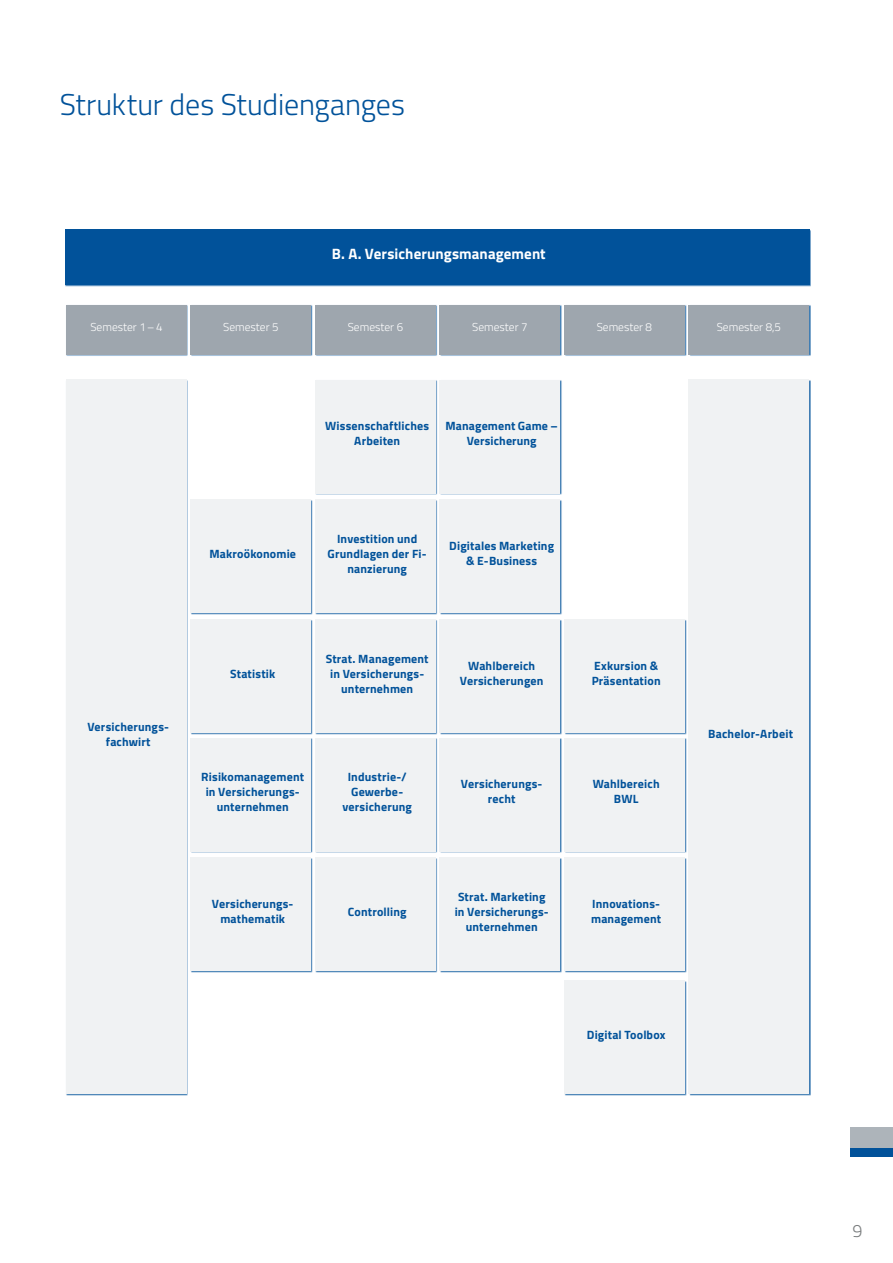
<style>
.page{position:relative;width:893px;height:1263px;background:#fff}
.page>*{position:absolute;margin:0;border:0;box-sizing:border-box;transform-origin:0 0}
.t1{font:300 30px "Titillium Web";letter-spacing:-.005em;color:#01529a}
.t2{font:300 18px "Titillium Web";color:#7b7e7f}
.t3{font:700 15px "Titillium Web";letter-spacing:.005em;color:#fff}
.t4{font:700 12px/15px "Titillium Web";letter-spacing:.015em;color:#01529a;text-align:center}
.t5{font:300 11.55px "Titillium Web";color:#fff}
</style>
<div class="page">
<div style="left:850px;top:1127px;width:43px;height:22px;background:#adb4ba"></div>
<div style="left:850px;top:1148px;width:43px;height:9px;background:#01529a"></div>
<div style="left:65px;top:230px;width:746px;height:865px;background:#01529a;opacity:.75"></div>
<div style="left:66px;top:380px;width:121px;height:714px;background:#f0f2f3"></div>
<div style="left:689px;top:380px;width:120px;height:714px;background:#f0f2f3"></div>
<div style="left:315px;top:380px;width:121px;height:113px;background:#f0f2f3"></div>
<div style="left:440px;top:380px;width:120px;height:113px;background:#f0f2f3"></div>
<div style="left:191px;top:500px;width:120px;height:113px;background:#f0f2f3"></div>
<div style="left:440px;top:500px;width:120px;height:113px;background:#f0f2f3"></div>
<div style="left:315px;top:500px;width:121px;height:113px;background:#f0f2f3"></div>
<div style="left:191px;top:619px;width:120px;height:114px;background:#f0f2f3"></div>
<div style="left:440px;top:619px;width:120px;height:114px;background:#f0f2f3"></div>
<div style="left:564px;top:619px;width:121px;height:114px;background:#f0f2f3"></div>
<div style="left:315px;top:619px;width:121px;height:114px;background:#f0f2f3"></div>
<div style="left:191px;top:738px;width:120px;height:113px;background:#f0f2f3"></div>
<div style="left:440px;top:738px;width:120px;height:113px;background:#f0f2f3"></div>
<div style="left:564px;top:738px;width:121px;height:113px;background:#f0f2f3"></div>
<div style="left:315px;top:738px;width:121px;height:113px;background:#f0f2f3"></div>
<div style="left:191px;top:858px;width:120px;height:113px;background:#f0f2f3"></div>
<div style="left:440px;top:858px;width:120px;height:113px;background:#f0f2f3"></div>
<div style="left:564px;top:858px;width:121px;height:113px;background:#f0f2f3"></div>
<div style="left:315px;top:858px;width:121px;height:113px;background:#f0f2f3"></div>
<div style="left:564px;top:981px;width:121px;height:113px;background:#f0f2f3"></div>
<div style="left:65px;top:230px;width:744px;height:55px;background:#01529a"></div>
<div style="left:66px;top:305px;width:121px;height:50px;background:#9ea6ae"></div>
<div style="left:440px;top:305px;width:120px;height:50px;background:#9ea6ae"></div>
<div style="left:191px;top:305px;width:120px;height:50px;background:#9ea6ae"></div>
<div style="left:564px;top:305px;width:121px;height:50px;background:#9ea6ae"></div>
<div style="left:315px;top:305px;width:121px;height:50px;background:#9ea6ae"></div>
<div style="left:689px;top:305px;width:120px;height:50px;background:#9ea6ae"></div>
<h1 class="t1" style="left:60px;top:83px;width:347px">Struktur des Studienganges</h1>
<p class="t3" style="left:332px;top:243px;width:215px">B. A. Versicherungsmanagement</p>
<p class="t5" style="left:90px;top:318px;width:74px">Semester 1–4</p>
<p class="t5" style="left:223px;top:318px;width:57px">Semester 5</p>
<p class="t5" style="left:348px;top:318px;width:57px">Semester 6</p>
<p class="t5" style="left:472px;top:318px;width:57px">Semester 7</p>
<p class="t5" style="left:597px;top:318px;width:57px">Semester 8</p>
<p class="t5" style="left:717px;top:318px;width:66px">Semester 8,5</p>
<p class="t4" style="left:325px;top:418px;width:106px">Wissenschaftliches<br>Arbeiten</p>
<p class="t4" style="left:446px;top:418px;width:114px">Management Game –<br>Versicherung</p>
<p class="t4" style="left:328px;top:530px;width:101px">Investition und<br>Grundlagen der Fi&shy;nanzierung</p>
<p class="t4" style="left:209px;top:545px;width:88px">Makroökonomie</p>
<p class="t4" style="left:449px;top:538px;width:106px">Digitales Marketing &amp; E-Business</p>
<p class="t4" style="left:326px;top:650px;width:104px">Strat. Management in Versicherungs&shy;unternehmen</p>
<p class="t4" style="left:230px;top:665px;width:47px">Statistik</p>
<p class="t4" style="left:460px;top:658px;width:85px">Wahlbereich<br>Versicherungen</p>
<p class="t4" style="left:592px;top:658px;width:71px;text-align:left">Exkursion &amp;<br>Präsentation</p>
<p class="t4" style="left:87px;top:718px;width:83px">Versicherungs&shy;fachwirt</p>
<p class="t4" style="left:708px;top:726px;width:86px">Bachelor-Arbeit</p>
<p class="t4" style="left:342px;top:768px;width:71px">Industrie-/<br>Gewerbe&shy;versicherung</p>
<p class="t4" style="left:201px;top:768px;width:104px">Risikomanagement in Versicherungs&shy;unternehmen</p>
<p class="t4" style="left:461px;top:776px;width:83px">Versicherungs&shy;recht</p>
<p class="t4" style="left:593px;top:776px;width:69px">Wahlbereich<br>BWL</p>
<p class="t4" style="left:212px;top:896px;width:83px">Versicherungs&shy;mathematik</p>
<p class="t4" style="left:455px;top:888px;width:96px">Strat. Marketing in Versicherungs&shy;unternehmen</p>
<p class="t4" style="left:591px;top:896px;width:72px;text-align:left">Innovations&shy;management</p>
<p class="t4" style="left:348px;top:903px;width:60px">Controlling</p>
<p class="t4" style="left:587px;top:1026px;width:80px">Digital Toolbox</p>
<h2 class="t2" style="left:852px;top:1217px;width:12px">9</h2>
</div>
